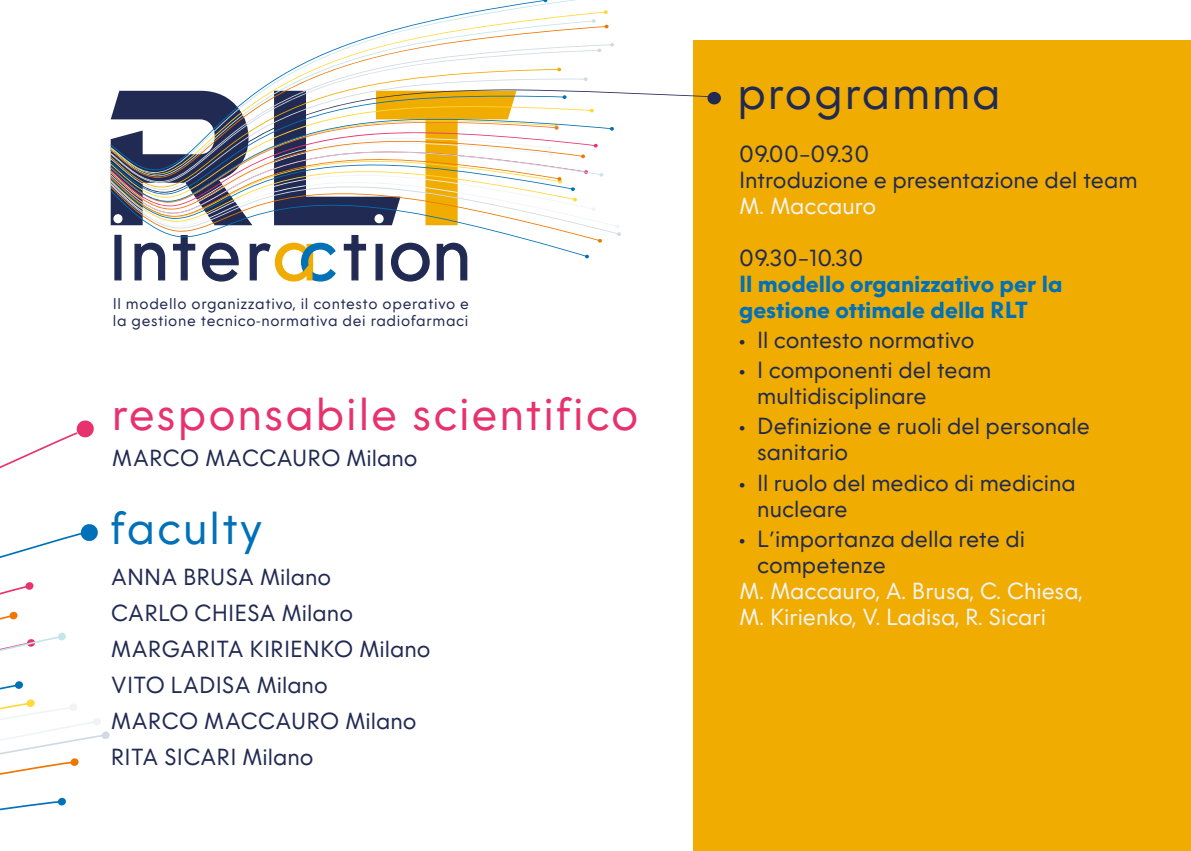
<style>
.page{position:relative;width:1191px;height:851px;background:#fff}
.page>*{position:absolute;margin:0;border:0;box-sizing:border-box;transform-origin:0 0}
.t1{font:43.8px "Digital Sans Trial";letter-spacing:.045em;color:#e7326e}
.t2{font:43.8px "Digital Sans Trial";letter-spacing:.045em;color:#212a52}
.t3{font:43.8px "Digital Sans Trial";letter-spacing:.04em;color:#0071b8}
.t4{font:22px/36px "Digital Sans Trial";color:#212a52}
.t5{font:22px/26px "Digital Sans Trial";letter-spacing:-.005em;color:#f1f4f7}
.t6{font:700 22px/26px "Digital Sans Trial";color:#0071b8}
.t7{font:14.8px/17.6px "Digital Sans Trial";letter-spacing:.045em;color:#212a52}
.s1{font-family:"Myriad Pro"}
.s2{font-family:"Albert Sans"}
.s3{font-weight:400;color:#212a52}
.s4{font-family:"Albert Sans";font-weight:400;color:#212a52}
</style>
<div class="page">
<div style="left:693px;top:40px;width:498px;height:810px;background:#f0ac00"></div>
<svg style="left:610px;top:43px;width:4px;height:4px"></svg>
<svg style="left:545px;top:12px;width:61px;height:79px"></svg>
<svg style="left:603px;top:10px;width:5px;height:4px"></svg>
<svg style="left:119px;top:0;width:426px;height:91px"></svg>
<svg style="left:110px;top:91px;width:511px;height:191px"></svg>
<div style="left:707px;top:92px;width:14px;height:12px;background:#212a52;border-radius:50%"></div>
<div style="left:101px;top:731px;width:9px;height:8px;background:#d0dae4;border-radius:50%"></div>
<svg style="left:0;top:420px;width:106px;height:391px"></svg>
<p class="t7" style="left:113px;top:295px;width:358px">Il modello organizzativo, il contesto operativo e la gestione tecnico<span class="s1">-</span>normativa dei radiofarmaci</p>
<h1 class="t1" style="left:112px;top:395px;width:528px">responsabile scientifico</h1>
<p class="t4" style="left:112px;top:442px;width:307px">MARCO MACCAURO Milano</p>
<h1 class="t3" style="left:110px;top:509px;width:154px">faculty</h1>
<p class="t4" style="left:111px;top:560px;width:321px">ANNA BRUSA Milano<br>CARLO CHIESA Milano<br>MARGARITA KIRIENKO Milano<br>VITO LADISA Milano<br>MARCO MACCAURO Milano<br>RITA SICARI Milano</p>
<h1 class="t2" style="left:737px;top:74px;width:265px">programma</h1>
<p class="t4" style="left:739px;top:143px;width:400px;line-height:26px">09.00<span class="s2">-</span>09.30<br>Introduzione e presentazione del team</p>
<p class="t5" style="left:739px;top:195px;width:138px">M. Maccauro</p>
<p class="t6" style="left:739px;top:247px;width:325px"><span class="s3">09.30</span><span class="s4">-</span><span class="s3">10.30<br></span>Il modello organizzativo per la gestione ottimale della RLT</p>
<p class="t4" style="left:739px;top:324px;width:237px"><span class="s1">•</span> Il contesto normativo</p>
<p class="t4" style="left:757px;top:359px;width:236px;line-height:26px;text-indent:-18px"><span class="s1">•</span> I componenti del team multidisciplinare</p>
<p class="t4" style="left:757px;top:415px;width:334px;line-height:26px;text-indent:-18px"><span class="s1">•</span> Definizione e ruoli del personale sanitario</p>
<p class="t4" style="left:757px;top:471px;width:320px;line-height:26px;text-indent:-18px"><span class="s1">•</span> Il ruolo del medico di medicina nucleare</p>
<p class="t4" style="left:757px;top:527px;width:269px;line-height:26px;text-indent:-18px"><span class="s1">•</span> L<span class="s2">’</span>importanza della rete di competenze</p>
<p class="t5" style="left:739px;top:579px;width:345px">M. Maccauro, A. Brusa, C. Chiesa,<br>M. Kirienko, V. Ladisa, R. Sicari</p>
</div>
